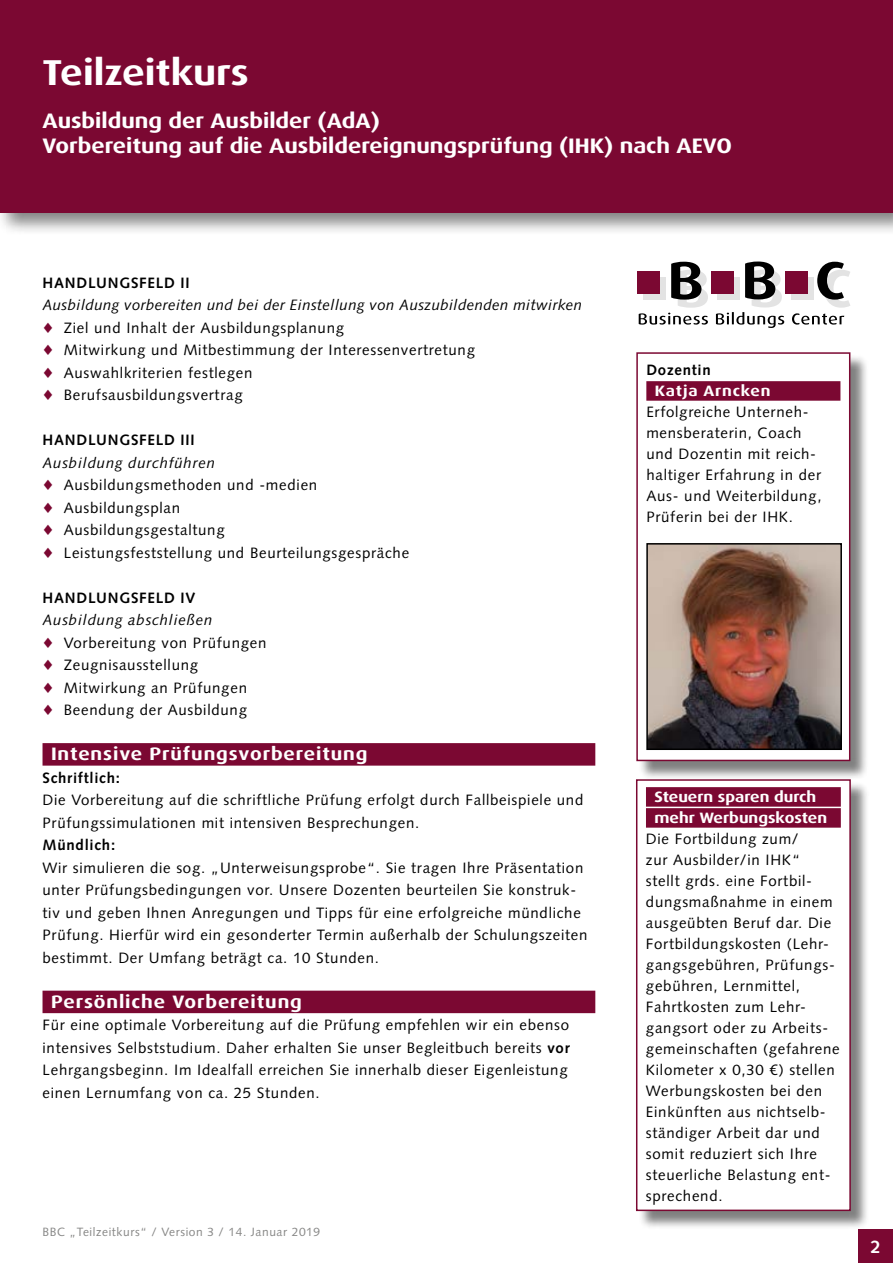
<style>
.page{position:relative;width:893px;height:1263px;background:#fff}
.page>*{position:absolute;margin:0;border:0;box-sizing:border-box;transform-origin:0 0}
.t1{font:700 36px "Dax Wide";color:#fff}
.t2{font:700 21px/25.2px "Dax Wide";color:#fff}
.t3{font:700 18px "Dax Wide";letter-spacing:.05em;color:#fff}
.t4{font:700 18px "Syntax LT Std";color:#fff}
.t5{font:15px/21px "Syntax LT Std";letter-spacing:.05em;color:#000}
.t6{font:700 15px "Syntax LT Std";letter-spacing:.05em;color:#000}
.t7{font:700 15px/21px "Dax Wide";color:#fff}
.t8{font:700 15px "Dax Wide";letter-spacing:.05em;color:#fff}
.t9{font:12px "Syntax LT Std";letter-spacing:.05em;color:#878786}
.s1{font-style:italic}
.s2{color:#7b0832}
.s3{font-weight:700}
</style>
<div class="page">
<div style="left:791px;top:278px;width:22px;height:22px;background:#e3e3e3"></div>
<div style="left:712px;top:271px;width:22px;height:22px;background:#7b0832"></div>
<svg style="left:639px;top:262px;width:69px;height:63px"></svg>
<svg style="left:716px;top:261px;width:68px;height:67px"></svg>
<svg style="left:792px;top:262px;width:58px;height:63px"></svg>
<div style="left:785px;top:271px;width:22px;height:22px;background:#7b0832"></div>
<div style="left:638px;top:271px;width:22px;height:22px;background:#7b0832"></div>
<div style="left:0;top:0;width:893px;height:236px;background:#000;opacity:.5"></div>
<div style="left:0;top:0;width:893px;height:213px;background:#7b0832"></div>
<div style="left:859px;top:1229px;width:34px;height:34px;background:#7b0832"></div>
<div style="left:43px;top:743px;width:552px;height:23px;background:#7b0832"></div>
<div style="left:43px;top:991px;width:552px;height:22px;background:#7b0832"></div>
<div style="left:638px;top:781px;width:232px;height:449px;background:#000;opacity:.5"></div>
<svg style="left:636px;top:779px;width:216px;height:433px"></svg>
<div style="left:638px;top:354px;width:231px;height:425px;background:#000;opacity:.5"></div>
<svg style="left:636px;top:352px;width:215px;height:410px"></svg>
<h1 class="t1" style="left:43px;top:52px;width:208px">Teilzeitkurs</h1>
<h2 class="t2" style="left:43px;top:108px;width:691px">Ausbildung der Ausbilder (AdA)<br>Vorbereitung auf die Ausbildereignungsprüfung (IHK) nach AEVO</h2>
<p class="t6" style="left:43px;top:274px;width:149px">HANDLUNGSFELD II</p>
<p class="t5" style="left:43px;top:294px;width:541px;line-height:22.5px"><span class="s1">Ausbildung vorbereiten und bei der Einstellung von Auszubildenden mitwirken </span><span class="s2">♦</span> Ziel und Inhalt der Ausbildungsplanung<br><span class="s2">♦</span> Mitwirkung und Mitbestimmung der Interessenvertretung<br><span class="s2">♦</span> Auswahlkriterien festlegen<br><span class="s2">♦</span> Berufsausbildungsvertrag</p>
<p class="t6" style="left:43px;top:431px;width:153px">HANDLUNGSFELD III</p>
<p class="t5" style="left:43px;top:451px;width:368px;line-height:22.5px"><span class="s1">Ausbildung durchführen<br></span><span class="s2">♦</span> Ausbildungsmethoden und -medien<br><span class="s2">♦</span> Ausbildungsplan<br><span class="s2">♦</span> Ausbildungsgestaltung<br><span class="s2">♦</span> Leistungsfeststellung und Beurteilungsgespräche</p>
<p class="t6" style="left:43px;top:589px;width:154px">HANDLUNGSFELD IV</p>
<p class="t5" style="left:43px;top:609px;width:225px;line-height:22.5px"><span class="s1">Ausbildung abschließen<br></span><span class="s2">♦</span> Vorbereitung von Prüfungen <span class="s2">♦</span> Zeugnisausstellung<br><span class="s2">♦</span> Mitwirkung an Prüfungen<br><span class="s2">♦</span> Beendung der Ausbildung</p>
<p class="t3" style="left:51px;top:744px;width:318px">Intensive Prüfungsvorbereitung</p>
<p class="t6" style="left:43px;top:769px;width:79px">Schriftlich:</p>
<p class="t5" style="left:43px;top:789px;width:542px;line-height:22.5px">Die Vorbereitung auf die schriftliche Prüfung erfolgt durch Fallbeispiele und<br>Prüfungssimulationen mit intensiven Besprechungen.</p>
<p class="t6" style="left:43px;top:836px;width:74px">Mündlich:</p>
<p class="t5" style="left:43px;top:856px;width:546px;line-height:22.5px">Wir simulieren die sog. „Unterweisungsprobe“. Sie tragen Ihre Präsentation unter Prüfungsbedingungen vor. Unsere Dozenten beurteilen Sie konstruk&shy;tiv und geben Ihnen Anregungen und Tipps für eine erfolgreiche mündliche Prüfung. Hierfür wird ein gesonderter Termin außerhalb der Schulungszeiten bestimmt. Der Umfang beträgt ca. 10 Stunden.</p>
<p class="t3" style="left:51px;top:991px;width:252px">Persönliche Vorbereitung</p>
<p class="t5" style="left:43px;top:1014px;width:529px;line-height:22.5px">Für eine optimale Vorbereitung auf die Prüfung empfehlen wir ein ebenso intensives Selbststudium. Daher erhalten Sie unser Begleitbuch bereits <span class="s3">vor </span>Lehrgangsbeginn. Im Idealfall erreichen Sie innerhalb dieser Eigenleistung einen Lernumfang von ca. 25 Stunden.</p>
<p class="t9" style="left:43px;top:1224px;width:279px">BBC „Teilzeitkurs“ / Version 3 / 14. Januar 2019</p>
<p class="t6" style="left:646px;top:361px;width:66px">Dozentin</p>
<p class="t8" style="left:655px;top:382px;width:117px">Katja Arncken</p>
<p class="t5" style="left:646px;top:401px;width:177px">Erfolgreiche Unterneh&shy;mensberaterin, Coach und Dozentin mit reich&shy;haltiger Erfahrung in der<br>Aus- und Weiterbildung,<br>Prüferin bei der IHK.</p>
<p class="t7" style="left:654px;top:786px;width:174px">Steuern sparen durch mehr Werbungskosten</p>
<p class="t5" style="left:646px;top:828px;width:195px">Die Fortbildung zum/<br>zur Ausbilder/in IHK“<br>stellt grds. eine Fortbil&shy;dungsmaßnahme in einem ausgeübten Beruf dar. Die<br>Fortbildungskosten (Lehr&shy;gangsgebühren, Prüfungs&shy;gebühren, Lernmittel,<br>Fahrtkosten zum Lehr&shy;gangsort oder zu Arbeits&shy;gemeinschaften (gefahrene<br>Kilometer x 0,30 €) stellen<br>Werbungskosten bei den<br>Einkünften aus nichtselb&shy;ständiger Arbeit dar und somit reduziert sich Ihre steuerliche Belastung ent&shy;sprechend.</p>
<p class="t4" style="left:871px;top:1236px;width:12px">2</p>
</div>
